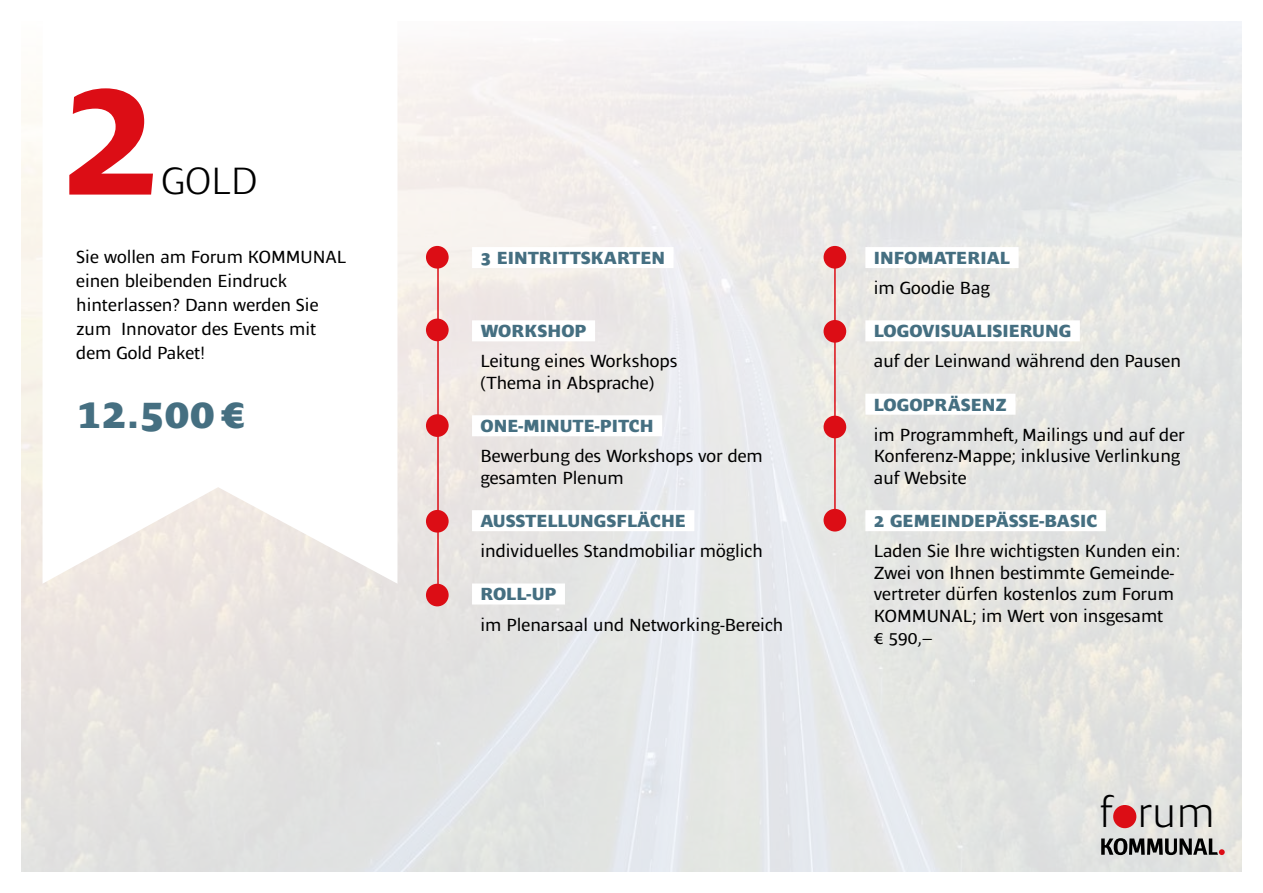
<style>
.page{position:relative;width:1263px;height:893px;background:#fff}
.page>*{position:absolute;margin:0;border:0;box-sizing:border-box;transform-origin:0 0}
.t1{font:700 173.25px "Ardoise Ptf";color:#dc0d15}
.t2{font:300 43.65px "Ardoise Ptf";color:#000}
.t3{font:800 42px "Ardoise Ptf";color:#456f81}
.t4{font:300 39px "Ardoise Ptf";color:#000}
.t5{font:18px/21.6px "Ardoise Ptf";color:#000}
.t6{font:800 18px "Ardoise Ptf";color:#456f81}
</style>
<div class="page">
<img style="left:21px;top:21px;width:1221px;height:851px">
<svg style="left:43px;top:21px;width:354px;height:563px"></svg>
<div style="left:472px;top:247px;width:201px;height:21px;background:#fff"></div>
<div style="left:472px;top:320px;width:123px;height:21px;background:#fff"></div>
<div style="left:472px;top:415px;width:190px;height:21px;background:#fff"></div>
<div style="left:472px;top:510px;width:222px;height:21px;background:#fff"></div>
<div style="left:472px;top:583px;width:93px;height:21px;background:#fff"></div>
<div style="left:865px;top:247px;width:153px;height:21px;background:#fff"></div>
<div style="left:865px;top:320px;width:215px;height:21px;background:#fff"></div>
<div style="left:865px;top:394px;width:150px;height:21px;background:#fff"></div>
<div style="left:865px;top:510px;width:241px;height:21px;background:#fff"></div>
<hr style="left:437px;top:256px;width:2px;height:331px;background:#dc0d15">
<hr style="left:834px;top:256px;width:2px;height:261px;background:#dc0d15">
<div style="left:426px;top:246px;width:23px;height:23px;background:#dc0d15;border-radius:50%"></div>
<div style="left:823px;top:246px;width:23px;height:23px;background:#dc0d15;border-radius:50%"></div>
<div style="left:823px;top:320px;width:23px;height:23px;background:#dc0d15;border-radius:50%"></div>
<div style="left:823px;top:416px;width:23px;height:22px;background:#dc0d15;border-radius:50%"></div>
<div style="left:823px;top:509px;width:23px;height:22px;background:#dc0d15;border-radius:50%"></div>
<div style="left:426px;top:319px;width:23px;height:22px;background:#dc0d15;border-radius:50%"></div>
<div style="left:426px;top:414px;width:23px;height:23px;background:#dc0d15;border-radius:50%"></div>
<div style="left:426px;top:584px;width:23px;height:22px;background:#dc0d15;border-radius:50%"></div>
<div style="left:426px;top:510px;width:23px;height:23px;background:#dc0d15;border-radius:50%"></div>
<svg style="left:1101px;top:838px;width:124px;height:17px;background:#706e6d"></svg>
<div style="left:1113px;top:805px;width:23px;height:23px;background:#dc0d15;border-radius:50%"></div>
<h1 class="t1" style="left:64px;top:7px;width:95px">2</h1>
<h3 class="t4" style="left:161px;top:151px;width:97px">GOLD</h3>
<p class="t5" style="left:76px;top:244px;width:271px;line-height:24px">Sie wollen am Forum KOMMUNAL einen bleibenden Eindruck hinterlassen? Dann werden Sie zum Innovator des Events mit dem Gold Paket!</p>
<h3 class="t3" style="left:76px;top:383px;width:171px">12.500€</h3>
<p class="t6" style="left:480px;top:245px;width:186px">3 EINTRITTSKARTEN</p>
<p class="t6" style="left:480px;top:318px;width:108px">WORKSHOP</p>
<p class="t5" style="left:480px;top:349px;width:198px">Leitung eines Workshops (Thema in Absprache)</p>
<p class="t6" style="left:480px;top:413px;width:175px">ONE-MINUTE-PITCH</p>
<p class="t5" style="left:480px;top:444px;width:284px">Bewerbung des Workshops vor dem gesamten Plenum</p>
<p class="t6" style="left:480px;top:508px;width:207px">AUSSTELLUNGSFLÄCHE</p>
<p class="t5" style="left:480px;top:539px;width:284px">individuelles Standmobiliar möglich</p>
<p class="t6" style="left:480px;top:581px;width:77px">ROLL-UP</p>
<p class="t5" style="left:480px;top:612px;width:304px">im Plenarsaal und Networking-Bereich</p>
<p class="t6" style="left:874px;top:245px;width:138px">INFOMATERIAL</p>
<p class="t5" style="left:874px;top:276px;width:117px">im Goodie Bag</p>
<p class="t6" style="left:874px;top:318px;width:199px">LOGOVISUALISIERUNG</p>
<p class="t5" style="left:874px;top:349px;width:309px">auf der Leinwand während den Pausen</p>
<p class="t6" style="left:874px;top:391px;width:135px">LOGOPRÄSENZ</p>
<p class="t5" style="left:874px;top:422px;width:312px">im Programmheft, Mailings und auf der<br>Konferenz-Mappe; inklusive Verlinkung auf Website</p>
<p class="t6" style="left:874px;top:508px;width:225px">2 GEMEINDEPÄSSE-BASIC</p>
<p class="t5" style="left:874px;top:539px;width:308px">Laden Sie Ihre wichtigsten Kunden ein:<br>Zwei von Ihnen bestimmte Gemeinde&shy;vertreter dürfen kostenlos zum Forum<br>KOMMUNAL; im Wert von insgesamt<br>€ 590,–</p>
<h2 class="t2" style="left:1099px;top:780px;width:117px">f rum</h2>
</div>
